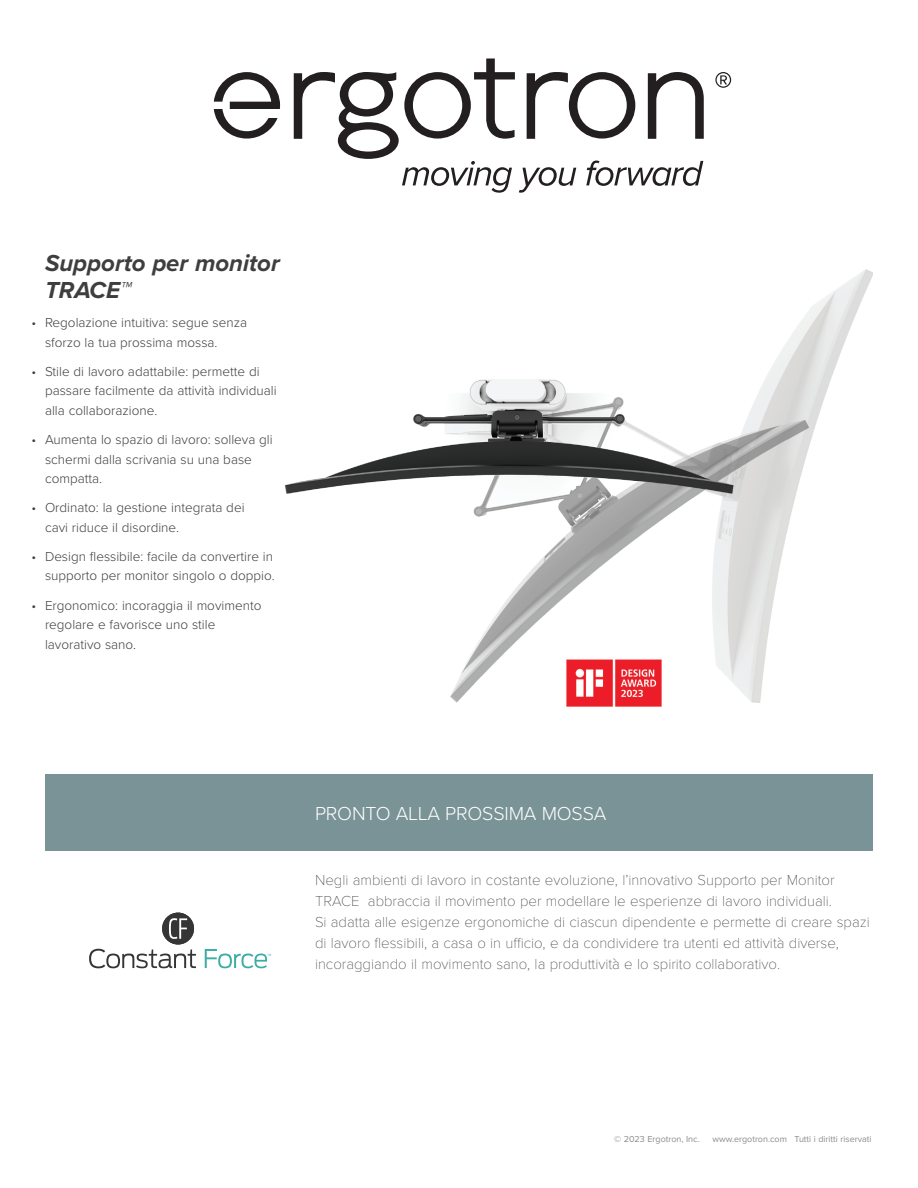
<style>
.page{position:relative;width:918px;height:1188px;background:#fff}
.page>*{position:absolute;margin:0;border:0;box-sizing:border-box;transform-origin:0 0}
.t1{font:italic 700 24px/27px "Proxima Nova";color:#3e3e3f}
.t2{font:300 19.5px "Proxima Nova";letter-spacing:-.01em;color:#fff}
.t3{font:100 15px/21px "Proxima Nova T";color:#3e3e3f}
.t4{font:300 13.5px/19.5px "Proxima Nova";color:#3e3e3f}
.t5{font:9px "Proxima Nova";color:#8a8c8f}
</style>
<div class="page">
<img style="left:285px;top:269px;width:588px;height:434px">
<div style="left:45px;top:774px;width:828px;height:76px;background:#7a9397"></div>
<svg style="left:715px;top:72px;width:16px;height:16px"></svg>
<svg style="left:214px;top:72px;width:66px;height:67px"></svg>
<svg style="left:294px;top:58px;width:410px;height:135px"></svg>
<svg style="left:205px;top:949px;width:66px;height:19px"></svg>
<svg style="left:89px;top:949px;width:107px;height:19px"></svg>
<div style="left:162px;top:913px;width:32px;height:32px;background:#363536;border-radius:50%"></div>
<svg style="left:169px;top:918px;width:18px;height:21px"></svg>
<img style="left:564px;top:658px;width:100px;height:49px">
<h1 class="t1" style="left:45px;top:249px;width:236px">Supporto per monitor<br>TRACE™</h1>
<p class="t4" style="left:45px;top:312px;width:204px;text-indent:-14px">• Regolazione intuitiva: segue senza sforzo la tua prossima mossa.</p>
<p class="t4" style="left:45px;top:361px;width:233px;text-indent:-14px">• Stile di lavoro adattabile: permette di passare facilmente da attività individuali alla collaborazione.</p>
<p class="t4" style="left:45px;top:429px;width:229px;text-indent:-14px">• Aumenta lo spazio di lavoro: solleva gli schermi dalla scrivania su una base compatta.</p>
<p class="t4" style="left:45px;top:497px;width:201px;text-indent:-14px">• Ordinato: la gestione integrata dei cavi riduce il disordine.</p>
<p class="t4" style="left:32px;top:546px;width:245px;text-align:right">• Design flessibile: facile da convertire in supporto per monitor singolo o doppio.</p>
<p class="t4" style="left:45px;top:595px;width:218px;text-indent:-14px">• Ergonomico: incoraggia il movimento regolare e favorisce uno stile lavorativo sano.</p>
<h2 class="t2" style="left:315px;top:799px;width:293px">PRONTO ALLA PROSSIMA MOSSA</h2>
<p class="t3" style="left:315px;top:868px;width:556px">Negli ambienti di lavoro in costante evoluzione, l’innovativo Supporto per Monitor TRACE abbraccia il movimento per modellare le esperienze di lavoro individuali.<br>Si adatta alle esigenze ergonomiche di ciascun dipendente e permette di creare spazi di lavoro flessibili, a casa o in ufficio, e da condividere tra utenti ed attività diverse, incoraggiando il movimento sano, la produttività e lo spirito collaborativo.</p>
<p class="t5" style="left:614px;top:1132px;width:87px">© 2023 Ergotron, Inc.</p>
<p class="t5" style="left:713px;top:1132px;width:160px">www.ergotron.com Tutti i diritti riservati</p>
</div>
